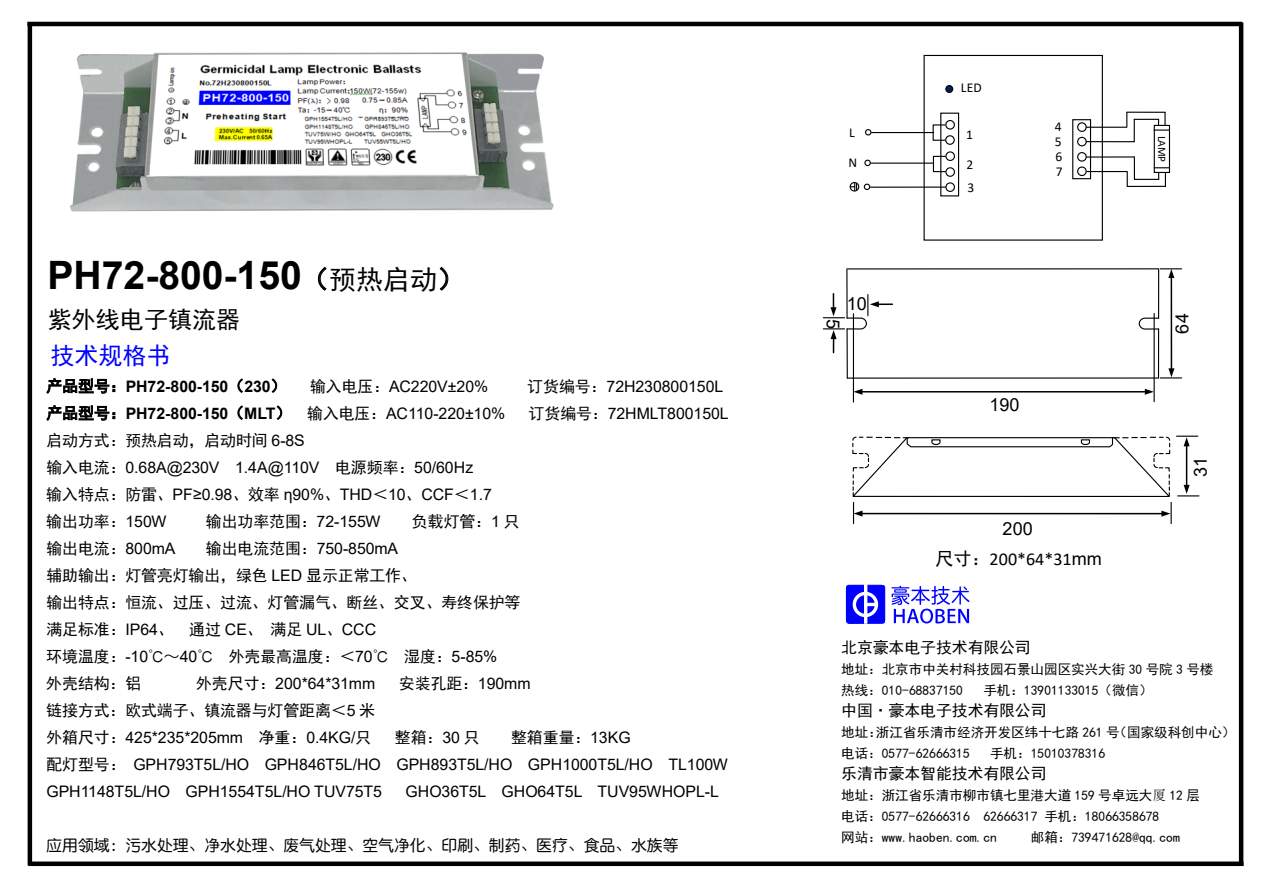
<style>
.page{position:relative;width:1263px;height:893px;background:#fff}
.page>*{position:absolute;margin:0;border:0;box-sizing:border-box;transform-origin:0 0}
.t1{font:700 39.15px "Arial";color:#000}
.t2{font:24px "Sim Hei";color:#000}
.t3{font:24px "Sim Hei";letter-spacing:.005em;color:#00f}
.t4{font:18px "Calibri";color:#000}
.t5{font:18px "Arial";letter-spacing:.005em;color:#000}
.t6{font:15.9px/27px "Arial";color:#000}
.t7{font:15.9px/27px "Sim Hei";color:#000}
.t8{font:700 15.9px "Arial";letter-spacing:-.005em;color:#000}
.t9{font:15.9px "Qing Yuan";color:#000}
.t10{font:13.5px/21.1px "Sim Hei";color:#000}
.t11{font:13.5px/14.5px "Calibri";color:#000}
.t12{font:11.4px "Calibri";color:#000}
.s1{font-family:"Sim Hei";font-weight:400;font-size:27px}
.s2{font-family:"Sim Hei";font-weight:400}
.s3{font-family:"Sim Hei"}
.s4{font-weight:400}
.s5{font-family:"Arial"}
.s6{font-family:"Sim Sun"}
</style>
<div class="page">
<svg style="left:46px;top:378px;width:69px;height:16px"></svg>
<svg style="left:238px;top:378px;width:5px;height:15px"></svg>
<svg style="left:272px;top:378px;width:5px;height:15px"></svg>
<svg style="left:46px;top:405px;width:69px;height:16px"></svg>
<svg style="left:238px;top:405px;width:5px;height:15px"></svg>
<svg style="left:277px;top:405px;width:5px;height:15px"></svg>
<img style="left:69px;top:52px;width:485px;height:160px">
<svg style="left:318px;top:266px;width:9px;height:25px"></svg>
<svg style="left:439px;top:266px;width:9px;height:25px"></svg>
<svg style="left:845px;top:584px;width:124px;height:40px"></svg>
<hr style="left:27px;top:22px;width:1215px;height:4px;background:#000">
<hr style="left:28px;top:22px;width:4px;height:844px;background:#000">
<div style="left:29px;top:861px;width:1214px;height:5px;background:#000"></div>
<hr style="left:1239px;top:23px;width:4px;height:843px;background:#000">
<hr style="left:846px;top:269px;width:2px;height:49px;background:#000">
<hr style="left:846px;top:329px;width:2px;height:49px;background:#000">
<svg style="left:1138px;top:317px;width:22px;height:13px"></svg>
<hr style="left:1158px;top:269px;width:1px;height:49px;background:#000">
<hr style="left:1158px;top:329px;width:1px;height:49px;background:#000">
<hr style="left:853px;top:314px;width:1px;height:88px;background:#000">
<hr style="left:1153px;top:313px;width:2px;height:89px;background:#000">
<hr style="left:847px;top:268px;width:311px;height:1px;background:#000">
<hr style="left:847px;top:377px;width:311px;height:2px;background:#000">
<hr style="left:1170px;top:276px;width:2px;height:94px;background:#000">
<svg style="left:1160px;top:368px;width:21px;height:10px"></svg>
<svg style="left:1160px;top:268px;width:21px;height:10px"></svg>
<hr style="left:861px;top:391px;width:285px;height:1px;background:#000">
<svg style="left:1145px;top:389px;width:9px;height:6px"></svg>
<svg style="left:854px;top:389px;width:8px;height:6px"></svg>
<svg style="left:823px;top:294px;width:69px;height:59px"></svg>
<div style="left:923px;top:55px;width:180px;height:186px;border:1px solid #000"></div>
<div style="left:1077px;top:122px;width:10px;height:10px;border:1px solid #000;border-radius:50%"></div>
<div style="left:1077px;top:137px;width:10px;height:9px;border:1px solid #000;border-radius:50%"></div>
<div style="left:1077px;top:166px;width:10px;height:10px;border:1px solid #000;border-radius:50%"></div>
<div style="left:1077px;top:152px;width:10px;height:10px;border:1px solid #000;border-radius:50%"></div>
<div style="left:1072px;top:119px;width:19px;height:60px;border:1px solid #000"></div>
<hr style="left:1086px;top:127px;width:41px;height:1px;background:#000">
<svg style="left:1126px;top:112px;width:1px;height:15px"></svg>
<hr style="left:1127px;top:112px;width:38px;height:1px;background:#000">
<hr style="left:1086px;top:141px;width:48px;height:1px;background:#000">
<hr style="left:1086px;top:156px;width:48px;height:2px;background:#000">
<hr style="left:1086px;top:171px;width:41px;height:1px;background:#000">
<svg style="left:1127px;top:172px;width:1px;height:14px"></svg>
<hr style="left:1127px;top:186px;width:38px;height:1px;background:#000">
<div style="left:1154px;top:125px;width:16px;height:48px;border:1px solid #000"></div>
<svg style="left:1134px;top:112px;width:35px;height:30px"></svg>
<svg style="left:1134px;top:157px;width:35px;height:29px"></svg>
<hr style="left:871px;top:163px;width:62px;height:1px;background:#000">
<div style="left:864px;top:160px;width:7px;height:6px;border:1px solid #000;border-radius:50%"></div>
<hr style="left:872px;top:132px;width:62px;height:1px;background:#000">
<div style="left:865px;top:129px;width:6px;height:7px;border:1px solid #000;border-radius:50%"></div>
<div style="left:946px;top:86px;width:7px;height:6px;background:#002060;border-radius:50%"></div>
<div style="left:945px;top:85px;width:8px;height:8px;border:1px solid #000;border-radius:50%"></div>
<div style="left:945px;top:182px;width:10px;height:10px;border:1px solid #000;border-radius:50%"></div>
<div style="left:945px;top:167px;width:10px;height:10px;border:1px solid #000;border-radius:50%"></div>
<div style="left:945px;top:151px;width:10px;height:10px;border:1px solid #000;border-radius:50%"></div>
<div style="left:945px;top:120px;width:10px;height:10px;border:1px solid #000;border-radius:50%"></div>
<div style="left:945px;top:135px;width:10px;height:10px;border:1px solid #000;border-radius:50%"></div>
<div style="left:940px;top:113px;width:19px;height:83px;border:1px solid #000"></div>
<div style="left:933px;top:156px;width:13px;height:16px;border:1px solid #000"></div>
<div style="left:932px;top:124px;width:13px;height:17px;border:1px solid #000"></div>
<hr style="left:870px;top:187px;width:75px;height:1px;background:#000">
<svg style="left:864px;top:184px;width:6px;height:6px"></svg>
<div style="left:850px;top:182px;width:9px;height:10px;border:1px solid #000;border-radius:50%"></div>
<svg style="left:850px;top:183px;width:7px;height:8px"></svg>
<svg style="left:852px;top:436px;width:347px;height:88px"></svg>
<h1 class="t1" style="left:47px;top:248px;width:418px">PH72-800-150<span class="s1">（预热启动）</span></h1>
<h2 class="t2" style="left:48px;top:307px;width:194px">紫外线电子镇流器</h2>
<h2 class="t3" style="left:50px;top:343px;width:122px">技术规格书</h2>
<p class="t8" style="left:46px;top:375px;width:241px"><span class="s2">产品型号：</span>PH72-800-150<span class="s2">（</span>230<span class="s2">）</span></p>
<p class="t6" style="left:310px;top:372px;width:180px"><span class="s3">输入电压：</span>AC220V±20%</p>
<p class="t6" style="left:527px;top:372px;width:198px"><span class="s3">订货编号：</span>72H230800150L</p>
<p class="t8" style="left:46px;top:402px;width:460px"><span class="s2">产品型号：</span>PH72-800-150<span class="s2">（</span>MLT<span class="s2">） 输入电压：</span><span class="s4">AC110-220±10%</span></p>
<p class="t6" style="left:529px;top:399px;width:202px"><span class="s3">订货编号：</span>72HMLT800150L</p>
<p class="t7" style="left:46px;top:427px;width:260px">启动方式：预热启动，启动时间 <span class="s5">6-8S</span></p>
<p class="t6" style="left:46px;top:454px;width:447px"><span class="s3">输入电流：</span>0.68A@230V 1.4A@110V <span class="s3">电源频率：</span>50/60Hz<span class="s3">输入特点：防雷、</span>PF≥0.98<span class="s3">、效率</span> η90%<span class="s3">、</span>THD<span class="s3">＜</span>10<span class="s3">、</span>CCF<span class="s3">＜</span>1.7</p>
<p class="t7" style="left:46px;top:508px;width:122px">输出功率：<span class="s5">150W</span></p>
<p class="t7" style="left:206px;top:508px;width:176px">输出功率范围：<span class="s5">72-155W</span></p>
<p class="t7" style="left:412px;top:508px;width:109px">负载灯管：<span class="s5">1</span> 只</p>
<p class="t7" style="left:46px;top:535px;width:131px">输出电流：<span class="s5">800mA</span></p>
<p class="t6" style="left:206px;top:535px;width:194px"><span class="s3">输出电流范围：</span>750-850mA</p>
<p class="t7" style="left:46px;top:562px;width:476px">辅助输出：灯管亮灯输出，绿色 <span class="s5">LED</span> 显示正常工作、<br>输出特点：恒流、过压、过流、灯管漏气、断丝、交叉、寿终保护等满足标准：<span class="s5">IP64</span>、 通过 <span class="s5">CE</span>、满足 <span class="s5">UL</span>、<span class="s5">CCC<br></span>环境温度：<span class="s5">-10</span>℃～<span class="s5">40</span>℃ 外壳最高温度：＜<span class="s5">70</span>℃ 湿度：<span class="s5">5-85%<br></span>外壳结构：铝</p>
<p class="t6" style="left:196px;top:670px;width:181px"><span class="s3">外壳尺寸：</span>200*64*31mm</p>
<p class="t7" style="left:399px;top:670px;width:133px">安装孔距：<span class="s5">190mm</span></p>
<p class="t7" style="left:46px;top:697px;width:330px">链接方式：欧式端子、镇流器与灯管距离＜<span class="s5">5</span> 米</p>
<p class="t6" style="left:46px;top:724px;width:326px"><span class="s3">外箱尺寸：</span>425*235*205mm <span class="s3">净重：</span>0.4KG/<span class="s3">只</span></p>
<p class="t7" style="left:395px;top:724px;width:87px">整箱：<span class="s5">30</span> 只</p>
<p class="t7" style="left:511px;top:724px;width:121px">整箱重量：<span class="s5">13KG</span></p>
<p class="t6" style="left:46px;top:751px;width:683px"><span class="s3">配灯型号：</span> GPH793T5L/HO GPH846T5L/HO GPH893T5L/HO GPH1000T5L/HO TL100W<br>GPH1148T5L/HO GPH1554T5L/HO TUV75T5</p>
<p class="t6" style="left:406px;top:778px;width:315px">GHO36T5L GHO64T5L TUV95WHOPL-L</p>
<p class="t9" style="left:46px;top:838px;width:634px">应用领域：污水处理、净水处理、废气处理、空气净化、印刷、制药、医疗、食品、水族等</p>
<p class="t11" style="left:849px;top:125px;width:7px">L</p>
<p class="t11" style="left:961px;top:80px;width:22px">LED</p>
<p class="t11" style="left:966px;top:126px;width:8px">1</p>
<p class="t11" style="left:848px;top:154px;width:10px">N</p>
<p class="t11" style="left:966px;top:157px;width:8px">2</p>
<p class="t11" style="left:967px;top:180px;width:8px">3</p>
<p class="t11" style="left:1055px;top:119px;width:8px">4<br>5</p>
<p class="t11" style="left:1055px;top:149px;width:9px">6<br>7</p>
<p class="t5" style="left:845px;top:319px;width:12px;rotate:90deg">5</p>
<p class="t5" style="left:847px;top:291px;width:22px">10</p>
<p class="t5" style="left:989px;top:392px;width:32px">190</p>
<p class="t5" style="left:1003px;top:517px;width:32px">200</p>
<p class="t4" style="left:935px;top:547px;width:168px"><span class="s3">尺寸：</span>200*64*31<span class="s5">mm</span></p>
<p class="t12" style="left:1170px;top:136px;width:28px;rotate:90deg">LAMP</p>
<p class="t5" style="left:1170px;top:333px;width:22px;rotate:-90deg">64</p>
<p class="t5" style="left:1188px;top:477px;width:22px;rotate:-90deg">31</p>
<p class="t7" style="left:841px;top:634px;width:191px">北京豪本电子技术有限公司</p>
<p class="t10" style="left:841px;top:658px;width:374px">地址：北京市中关村科技园石景山园区实兴大街 30 号院 3 号楼热线：010-68837150</p>
<p class="t10" style="left:983px;top:679px;width:171px">手机：13901133015（微信）</p>
<p class="t7" style="left:841px;top:697px;width:207px">中国·豪本电子技术有限公司</p>
<p class="t10" style="left:841px;top:721px;width:396px">地址：浙江省乐清市经济开发区纬十七路 261 号（国家级科创中心）电话：0577-62666315</p>
<p class="t10" style="left:990px;top:742px;width:117px">手机：15010378316</p>
<p class="t7" style="left:841px;top:760px;width:207px">乐清市豪本智能技术有限公司</p>
<p class="t10" style="left:841px;top:784px;width:360px">地址：浙江省乐清市柳市镇七里港大道 159 号卓远大<span class="s6">厦</span> 12 层电话：0577-62666316 62666317 手机：18066358678<br>网站：www.haoben.com.cn</p>
<p class="t10" style="left:1031px;top:827px;width:150px">邮箱：739471628@qq.com</p>
</div>
